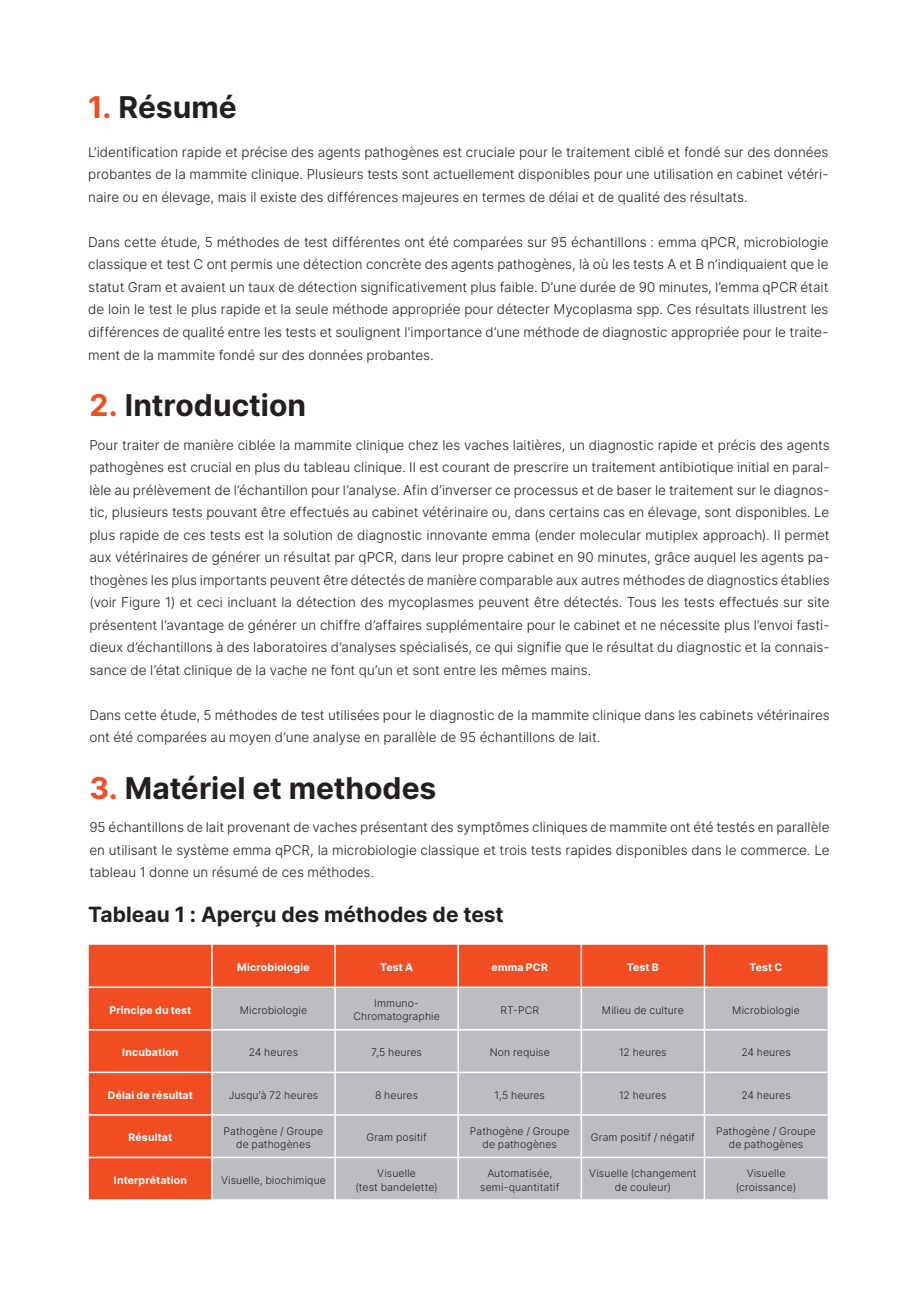
<style>
.page{position:relative;width:919px;height:1289px;background:#fff}
.page>*{position:absolute;margin:0;border:0;box-sizing:border-box;transform-origin:0 0}
.t1{font:30px "Inter";color:#231f20}
.t2{font:21px "Inter";color:#231f20}
.t3{font:300 13.5px/22.5px "Inter";color:#231f20;text-align:justify}
.t4{font:300 10.5px/13.5px "Inter";letter-spacing:.01em;color:#231f20;text-align:center}
.t5{font:10.5px "Inter";letter-spacing:.015em;color:#fff}
.s1{color:#f04d22}
</style>
<div class="page">
<div style="left:89px;top:944px;width:738px;height:255px;background:#f04d22"></div>
<div style="left:213px;top:988px;width:614px;height:211px;background:#bcbdc0"></div>
<hr style="left:211px;top:944px;width:2px;height:42px;background:#fff">
<hr style="left:334px;top:944px;width:2px;height:42px;background:#fff">
<hr style="left:457px;top:944px;width:2px;height:42px;background:#fff">
<hr style="left:89px;top:986px;width:123px;height:2px;background:#fff">
<hr style="left:212px;top:986px;width:123px;height:2px;background:#fff">
<hr style="left:335px;top:986px;width:123px;height:2px;background:#fff">
<hr style="left:458px;top:986px;width:123px;height:2px;background:#fff">
<hr style="left:581px;top:986px;width:123px;height:2px;background:#fff">
<hr style="left:704px;top:986px;width:123px;height:2px;background:#fff">
<hr style="left:580px;top:1073px;width:2px;height:41px;background:#fff">
<hr style="left:211px;top:988px;width:2px;height:41px;background:#fff">
<hr style="left:334px;top:988px;width:2px;height:41px;background:#fff">
<hr style="left:457px;top:988px;width:2px;height:41px;background:#fff">
<hr style="left:89px;top:1029px;width:123px;height:1px;background:#fff">
<hr style="left:212px;top:1029px;width:123px;height:1px;background:#fff">
<hr style="left:211px;top:1030px;width:2px;height:41px;background:#fff">
<hr style="left:335px;top:1029px;width:123px;height:1px;background:#fff">
<hr style="left:334px;top:1030px;width:2px;height:41px;background:#fff">
<hr style="left:458px;top:1029px;width:123px;height:1px;background:#fff">
<hr style="left:457px;top:1030px;width:2px;height:41px;background:#fff">
<hr style="left:580px;top:1030px;width:2px;height:41px;background:#fff">
<hr style="left:89px;top:1071px;width:123px;height:2px;background:#fff">
<hr style="left:212px;top:1071px;width:123px;height:2px;background:#fff">
<hr style="left:211px;top:1073px;width:2px;height:41px;background:#fff">
<hr style="left:335px;top:1071px;width:123px;height:2px;background:#fff">
<hr style="left:334px;top:1073px;width:2px;height:41px;background:#fff">
<hr style="left:458px;top:1071px;width:123px;height:2px;background:#fff">
<hr style="left:457px;top:1073px;width:2px;height:41px;background:#fff">
<hr style="left:581px;top:1071px;width:123px;height:2px;background:#fff">
<hr style="left:704px;top:1071px;width:123px;height:2px;background:#fff">
<hr style="left:89px;top:1114px;width:123px;height:1px;background:#fff">
<hr style="left:212px;top:1114px;width:123px;height:1px;background:#fff">
<hr style="left:211px;top:1115px;width:2px;height:41px;background:#fff">
<hr style="left:335px;top:1114px;width:123px;height:1px;background:#fff">
<hr style="left:334px;top:1115px;width:2px;height:41px;background:#fff">
<hr style="left:458px;top:1114px;width:123px;height:1px;background:#fff">
<hr style="left:457px;top:1115px;width:2px;height:41px;background:#fff">
<hr style="left:581px;top:1114px;width:123px;height:1px;background:#fff">
<hr style="left:580px;top:1115px;width:2px;height:41px;background:#fff">
<hr style="left:704px;top:1114px;width:123px;height:1px;background:#fff">
<hr style="left:89px;top:1156px;width:123px;height:2px;background:#fff">
<hr style="left:212px;top:1156px;width:123px;height:2px;background:#fff">
<hr style="left:211px;top:1158px;width:2px;height:41px;background:#fff">
<hr style="left:335px;top:1156px;width:123px;height:2px;background:#fff">
<hr style="left:334px;top:1158px;width:2px;height:41px;background:#fff">
<hr style="left:458px;top:1156px;width:123px;height:2px;background:#fff">
<hr style="left:457px;top:1158px;width:2px;height:41px;background:#fff">
<hr style="left:581px;top:1156px;width:123px;height:2px;background:#fff">
<hr style="left:580px;top:1158px;width:2px;height:41px;background:#fff">
<hr style="left:704px;top:1156px;width:123px;height:2px;background:#fff">
<hr style="left:580px;top:944px;width:2px;height:42px;background:#fff">
<hr style="left:580px;top:988px;width:2px;height:41px;background:#fff">
<hr style="left:581px;top:1029px;width:123px;height:1px;background:#fff">
<hr style="left:704px;top:1029px;width:123px;height:1px;background:#fff">
<hr style="left:703px;top:944px;width:2px;height:42px;background:#fff">
<hr style="left:703px;top:988px;width:2px;height:41px;background:#fff">
<hr style="left:703px;top:1030px;width:2px;height:41px;background:#fff">
<hr style="left:703px;top:1073px;width:2px;height:41px;background:#fff">
<hr style="left:703px;top:1115px;width:2px;height:41px;background:#fff">
<hr style="left:703px;top:1158px;width:2px;height:41px;background:#fff">
<h1 class="t1" style="left:88px;top:89px;width:150px"><span class="s1">1.</span> Résumé</h1>
<p class="t3" style="left:88px;top:141px;width:741px">L’identification rapide et précise des agents pathogènes est cruciale pour le traitement ciblé et fondé sur des données probantes de la mammite clinique. Plusieurs tests sont actuellement disponibles pour une utilisation en cabinet vétéri&shy;naire ou en élevage, mais il existe des différences majeures en termes de délai et de qualité des résultats.</p>
<p class="t3" style="left:88px;top:231px;width:741px">Dans cette étude, 5 méthodes de test différentes ont été comparées sur 95 échantillons : emma qPCR, microbiologie classique et test C ont permis une détection concrète des agents pathogènes, là où les tests A et B n’indiquaient que le statut Gram et avaient un taux de détection significativement plus faible. D’une durée de 90 minutes, l’emma qPCR était de loin le test le plus rapide et la seule méthode appropriée pour détecter Mycoplasma spp. Ces résultats illustrent les différences de qualité entre les tests et soulignent l’importance d’une méthode de diagnostic appropriée pour le traite&shy;ment de la mammite fondé sur des données probantes.</p>
<h1 class="t1" style="left:89px;top:387px;width:218px"><span class="s1">2.</span> Introduction</h1>
<p class="t3" style="left:89px;top:433px;width:741px">Pour traiter de manière ciblée la mammite clinique chez les vaches laitières, un diagnostic rapide et précis des agents pathogènes est crucial en plus du tableau clinique. Il est courant de prescrire un traitement antibiotique initial en paral&shy;lèle au prélèvement de l’échantillon pour l’analyse. Afin d’inverser ce processus et de baser le traitement sur le diagnos&shy;tic, plusieurs tests pouvant être effectués au cabinet vétérinaire ou, dans certains cas en élevage, sont disponibles. Le plus rapide de ces tests est la solution de diagnostic innovante emma (ender molecular mutiplex approach). Il permet aux vétérinaires de générer un résultat par qPCR, dans leur propre cabinet en 90 minutes, grâce auquel les agents pa&shy;thogènes les plus importants peuvent être détectés de manière comparable aux autres méthodes de diagnostics établies (voir Figure 1) et ceci incluant la détection des mycoplasmes peuvent être détectés. Tous les tests effectués sur site présentent l’avantage de générer un chiffre d’affaires supplémentaire pour le cabinet et ne nécessite plus l’envoi fasti&shy;dieux d’échantillons à des laboratoires d’analyses spécialisés, ce qui signifie que le résultat du diagnostic et la connais&shy;sance de l’état clinique de la vache ne font qu’un et sont entre les mêmes mains.</p>
<p class="t3" style="left:89px;top:703px;width:741px">Dans cette étude, 5 méthodes de test utilisées pour le diagnostic de la mammite clinique dans les cabinets vétérinaires ont été comparées au moyen d’une analyse en parallèle de 95 échantillons de lait.</p>
<h1 class="t1" style="left:89px;top:770px;width:348px"><span class="s1">3.</span> Matériel et methodes</h1>
<p class="t3" style="left:89px;top:816px;width:741px">95 échantillons de lait provenant de vaches présentant des symptômes cliniques de mammite ont été testés en parallèle en utilisant le système emma qPCR, la microbiologie classique et trois tests rapides disponibles dans le commerce. Le tableau 1 donne un résumé de ces méthodes.</p>
<h2 class="t2" style="left:88px;top:901px;width:417px">Tableau 1 : Aperçu des méthodes de test</h2>
<p class="t5" style="left:237px;top:960px;width:74px">Microbiologie</p>
<p class="t5" style="left:380px;top:960px;width:34px">Test A</p>
<p class="t5" style="left:491px;top:960px;width:58px">emma PCR</p>
<p class="t5" style="left:627px;top:960px;width:33px">Test B</p>
<p class="t5" style="left:749px;top:960px;width:34px">Test C</p>
<p class="t5" style="left:109px;top:1003px;width:83px">Principe du test</p>
<p class="t4" style="left:240px;top:1003px;width:69px">Microbiologie</p>
<p class="t4" style="left:353px;top:996px;width:88px">Immuno-<br>Chromatographie</p>
<p class="t4" style="left:500px;top:1003px;width:40px">RT-PCR</p>
<p class="t4" style="left:602px;top:1003px;width:83px">Milieu de culture</p>
<p class="t4" style="left:732px;top:1003px;width:69px">Microbiologie</p>
<p class="t5" style="left:122px;top:1045px;width:58px">Incubation</p>
<p class="t4" style="left:249px;top:1045px;width:51px">24 heures</p>
<p class="t4" style="left:371px;top:1045px;width:52px">7,5 heures</p>
<p class="t4" style="left:489px;top:1045px;width:62px">Non requise</p>
<p class="t4" style="left:619px;top:1045px;width:49px">12 heures</p>
<p class="t4" style="left:741px;top:1045px;width:51px">24 heures</p>
<p class="t5" style="left:108px;top:1088px;width:86px">Délai de résultat</p>
<p class="t4" style="left:229px;top:1088px;width:91px">Jusqu’à 72 heures</p>
<p class="t4" style="left:375px;top:1088px;width:45px">8 heures</p>
<p class="t4" style="left:494px;top:1088px;width:52px">1,5 heures</p>
<p class="t4" style="left:619px;top:1088px;width:49px">12 heures</p>
<p class="t4" style="left:741px;top:1088px;width:51px">24 heures</p>
<p class="t5" style="left:129px;top:1131px;width:45px">Résultat</p>
<p class="t4" style="left:223px;top:1123px;width:101px">Pathogène / Groupe de pathogènes</p>
<p class="t4" style="left:366px;top:1130px;width:62px">Gram positif</p>
<p class="t4" style="left:470px;top:1123px;width:101px">Pathogène / Groupe de pathogènes</p>
<p class="t4" style="left:590px;top:1130px;width:106px">Gram positif / négatif</p>
<p class="t4" style="left:716px;top:1123px;width:101px">Pathogène / Groupe de pathogènes</p>
<p class="t5" style="left:114px;top:1173px;width:74px">Interprétation</p>
<p class="t4" style="left:221px;top:1173px;width:106px">Visuelle, biochimique</p>
<p class="t4" style="left:355px;top:1166px;width:84px">Visuelle<br>(test bandelette)</p>
<p class="t4" style="left:480px;top:1166px;width:81px">Automatisée, semi-quantitatif</p>
<p class="t4" style="left:589px;top:1166px;width:109px">Visuelle (changement de couleur)</p>
<p class="t4" style="left:735px;top:1166px;width:62px">Visuelle (croissance)</p>
</div>
